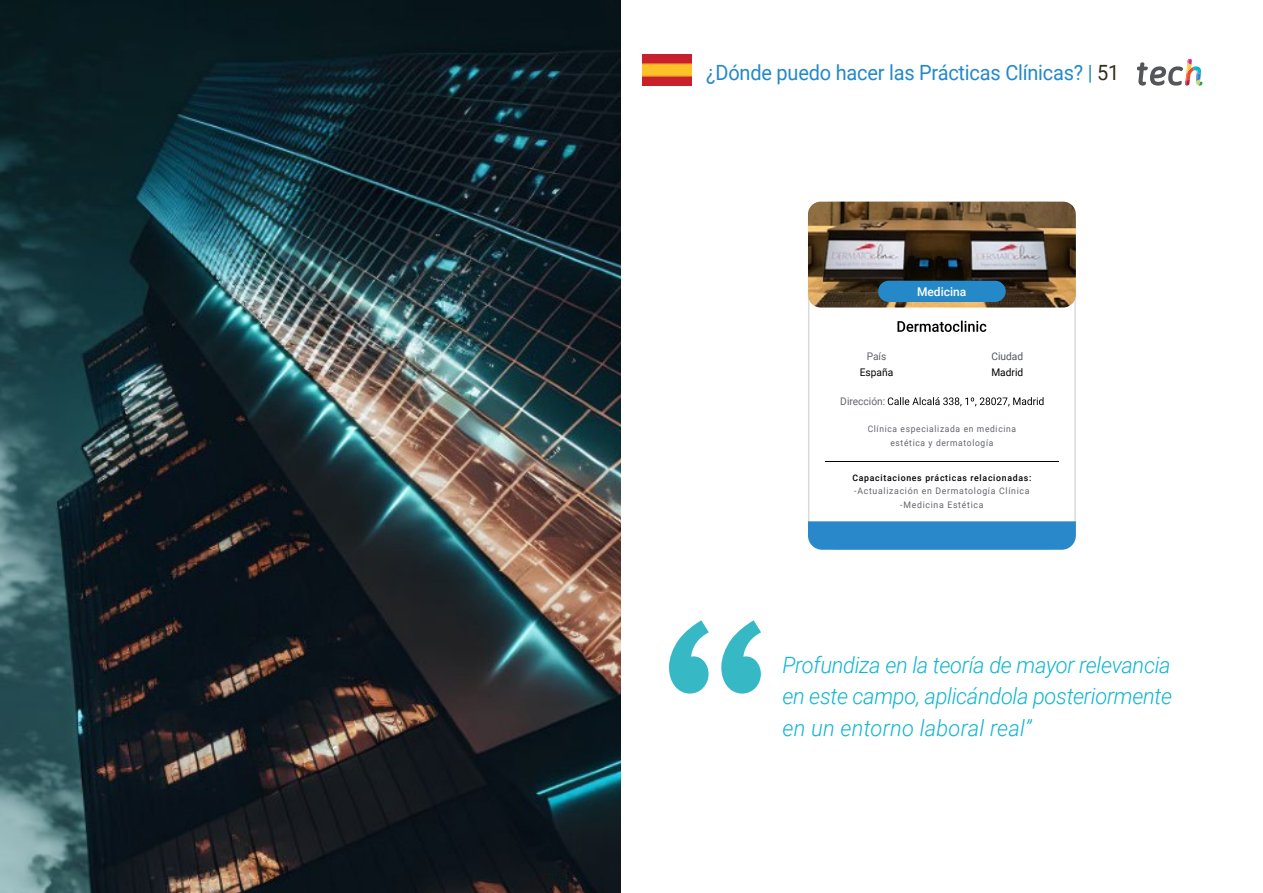
<style>
.page{position:relative;width:1263px;height:893px;background:#fff}
.page>*{position:absolute;margin:0;border:0;box-sizing:border-box;transform-origin:0 0}
.t1{font:italic 300 22.5px/31.5px "Roboto";letter-spacing:-.015em;color:#0fb6cf;text-align:justify}
.t2{font:21px "Roboto";letter-spacing:-.01em;color:#2488c9;scale:.95 1}
.t3{font:500 12px "Roboto";color:#fff}
.t4{font:10.5px "Roboto";color:#61646a}
.t5{font:10.5px "Roboto";color:#000}
.t6{font:10.5px "Roboto";color:#52555b}
.t7{font:9px/13.2px "Roboto";letter-spacing:.08em;color:#61646a;text-align:center}
.t8{font:9px/13.5px "Roboto";letter-spacing:.08em;color:#61646a;text-align:center;scale:.94 1}
.t9{font:500 9px "Roboto";letter-spacing:.08em;color:#000}
.s1{color:#312e20}
</style>
<div class="page">
<img style="left:642px;top:55px;width:49px;height:30px">
<svg style="left:1137px;top:59px;width:65px;height:27px"></svg>
<img style="left:0;top:0;width:621px;height:893px">
<svg style="left:669px;top:620px;width:92px;height:74px"></svg>
<svg style="left:808px;top:201px;width:268px;height:320px"></svg>
<img style="left:808px;top:202px;width:268px;height:105px">
<div style="left:878px;top:281px;width:128px;height:21px;background:#2488c9;border-radius:11px"></div>
<svg style="left:808px;top:521px;width:268px;height:29px;background:#2f8bca"></svg>
<hr style="left:825px;top:461px;width:234px;height:1px;background:#000">
<svg style="left:897px;top:321px;width:89px;height:11px"></svg>
<svg style="left:888px;top:397px;width:155px;height:9px"></svg>
<p class="t2" style="left:706px;top:57px;width:436px">¿Dónde puedo hacer las Prácticas Clínicas? | <span class="s1">51</span></p>
<p class="t4" style="left:867px;top:349px;width:21px">País</p>
<p class="t5" style="left:860px;top:365px;width:35px">España</p>
<p class="t3" style="left:917px;top:283px;width:51px">Medicina</p>
<p class="t6" style="left:991px;top:349px;width:33px">Ciudad</p>
<p class="t5" style="left:991px;top:365px;width:33px">Madrid</p>
<p class="t4" style="left:840px;top:394px;width:46px">Dirección:</p>
<p class="t8" style="left:868px;top:422px;width:159px">Clínica especializada en medicina estética y dermatología</p>
<p class="t9" style="left:852px;top:472px;width:180px">Capacitaciones prácticas relacionadas:</p>
<p class="t7" style="left:854px;top:484px;width:177px">-Actualización en Dermatología Clínica -Medicina Estética</p>
<p class="t1" style="left:782px;top:648px;width:391px">Profundiza en la teoría de mayor relevancia en este campo, aplicándola posteriormente en un entorno laboral real”</p>
</div>
